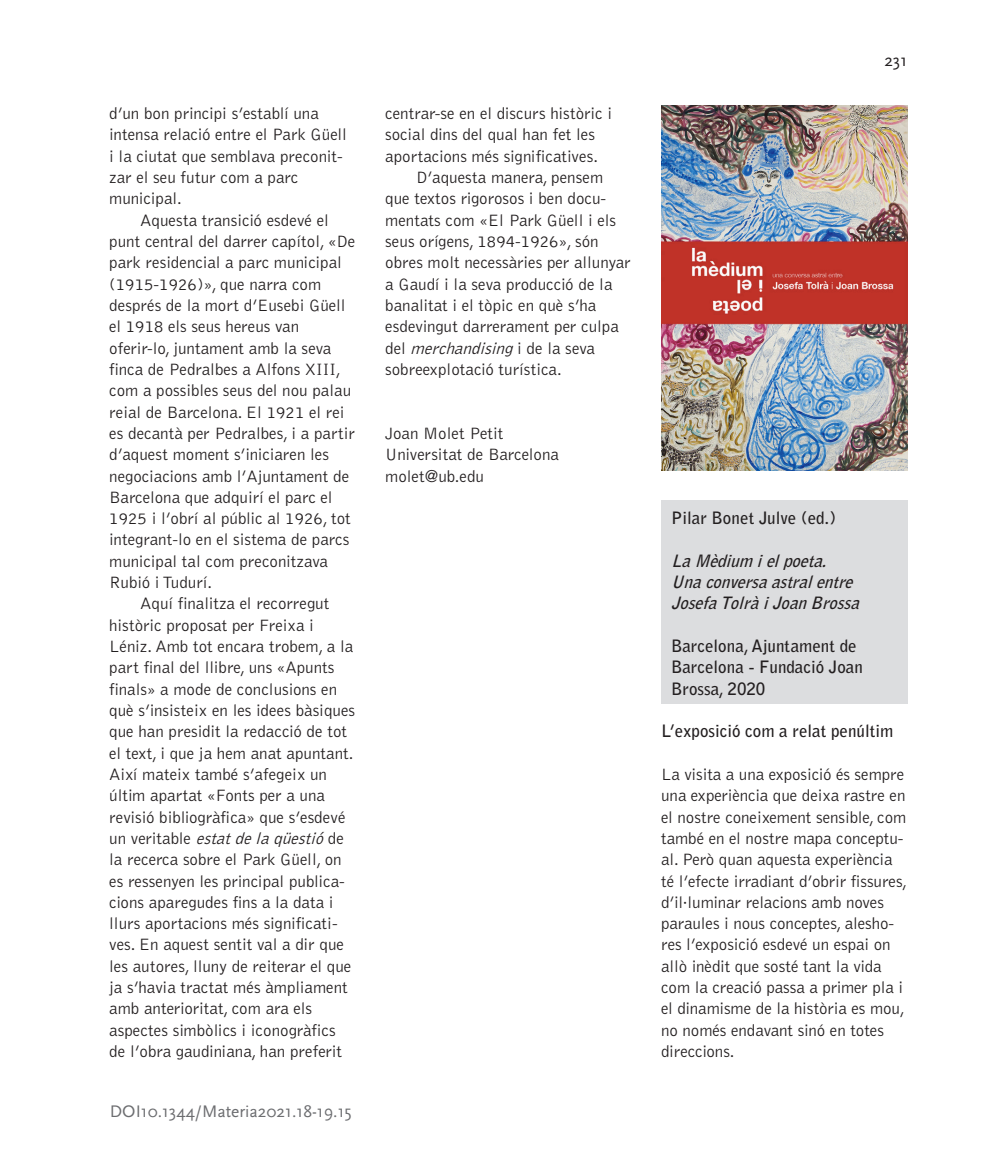
<style>
.page{position:relative;width:993px;height:1169px;background:#fff}
.page>*{position:absolute;margin:0;border:0;box-sizing:border-box;transform-origin:0 0}
.t1{font:17.5px "Scala Sans";color:#6c6d70}
.t2{font:17.5px "Scala Sans";color:#231f20}
.t3{font:300 16.97px/21.3px "Bell Gothic Std";color:#231f20}
.t4{font:700 16.97px/21.3px "Bell Gothic Std";color:#231f20}
.t5{font:italic 700 16.97px/21.3px "Bell Gothic";color:#231f20}
.t6{font:italic 16.97px "Bell Gothic";color:#231f20}
.s1{font-family:"Bell Gothic Std";font-weight:300;font-style:normal}
</style>
<div class="page">
<div style="left:661px;top:500px;width:246px;height:204px;background:#dcdddf"></div>
<img style="left:661px;top:106px;width:246px;height:364px">
<p class="t3" style="left:109px;top:103px;width:239px">d’un bon principi s’establí una intensa relació entre el Park Güell i la ciutat que semblava preconit&shy;zar el seu futur com a parc municipal.</p>
<p class="t3" style="left:140px;top:210px;width:190px">Aquesta transició esdevé el</p>
<p class="t3" style="left:109px;top:231px;width:247px">punt central del darrer capítol, «De</p>
<p class="t3" style="left:109px;top:252px;width:234px">park residencial a parc municipal</p>
<p class="t3" style="left:109px;top:274px;width:213px">(1915-1926)», que narra com</p>
<p class="t3" style="left:109px;top:295px;width:238px">després de la mort d’Eusebi Güell</p>
<p class="t3" style="left:109px;top:316px;width:191px">el 1918 els seus hereus van</p>
<p class="t3" style="left:109px;top:338px;width:224px">oferir-lo, juntament amb la seva</p>
<p class="t3" style="left:109px;top:359px;width:233px">finca de Pedralbes a Alfons XIII,</p>
<p class="t3" style="left:109px;top:380px;width:243px">com a possibles seus del nou palau</p>
<p class="t3" style="left:109px;top:401px;width:237px">reial de Barcelona. El 1921 el rei</p>
<p class="t3" style="left:109px;top:423px;width:247px">es decantà per Pedralbes, i a partir</p>
<p class="t3" style="left:109px;top:444px;width:221px">d’aquest moment s’iniciaren les</p>
<p class="t3" style="left:109px;top:465px;width:241px">negociacions amb l’Ajuntament de</p>
<p class="t3" style="left:109px;top:487px;width:225px">Barcelona que adquirí el parc el</p>
<p class="t3" style="left:109px;top:508px;width:243px">1925 i l’obrí al públic al 1926, tot</p>
<p class="t3" style="left:109px;top:529px;width:241px">integrant-lo en el sistema de parcs</p>
<p class="t3" style="left:109px;top:551px;width:220px">municipal tal com preconitzava</p>
<p class="t3" style="left:109px;top:572px;width:104px">Rubió i Tudurí.</p>
<p class="t3" style="left:140px;top:593px;width:191px">Aquí finalitza el recorregut</p>
<p class="t3" style="left:109px;top:614px;width:206px">històric proposat per Freixa i</p>
<p class="t3" style="left:109px;top:636px;width:245px">Léniz. Amb tot encara trobem, a la</p>
<p class="t3" style="left:109px;top:657px;width:227px">part final del llibre, uns «Apunts</p>
<p class="t3" style="left:109px;top:678px;width:229px">finals» a mode de conclusions en</p>
<p class="t3" style="left:109px;top:700px;width:247px">què s’insisteix en les idees bàsiques</p>
<p class="t3" style="left:109px;top:721px;width:239px">que han presidit la redacció de tot</p>
<p class="t3" style="left:109px;top:742px;width:246px">el text, i que ja hem anat apuntant.</p>
<p class="t3" style="left:109px;top:764px;width:219px">Així mateix també s’afegeix un</p>
<p class="t3" style="left:109px;top:785px;width:217px">últim apartat «Fonts per a una</p>
<p class="t3" style="left:109px;top:806px;width:238px">revisió bibliogràfica» que s’esdevé</p>
<p class="t6" style="left:109px;top:827px;width:236px"><span class="s1">un veritable</span> estat de la qüestió <span class="s1">de</span></p>
<p class="t3" style="left:109px;top:849px;width:244px">la recerca sobre el Park Güell, on es ressenyen les principal publica&shy;cions aparegudes fins a la data i llurs aportacions més significati&shy;ves. En aquest sentit val a dir que les autores, lluny de reiterar el que ja s’havia tractat més àmpliament amb anterioritat, com ara els aspectes simbòlics i iconogràfics de l’obra gaudiniana, han preferit</p>
<p class="t1" style="left:110px;top:1101px;width:243px">DOI10.1344/Materia2021.18-19.15</p>
<p class="t3" style="left:385px;top:103px;width:228px">centrar-se en el discurs històric i</p>
<p class="t3" style="left:385px;top:124px;width:211px">social dins del qual han fet les</p>
<p class="t3" style="left:385px;top:146px;width:214px">aportacions més significatives.</p>
<p class="t3" style="left:416px;top:167px;width:188px">D’aquesta manera, pensem</p>
<p class="t3" style="left:385px;top:188px;width:222px">que textos rigorosos i ben docu-</p>
<p class="t3" style="left:385px;top:210px;width:232px">mentats com «El Park Güell i els</p>
<p class="t3" style="left:385px;top:231px;width:215px">seus orígens, 1894-1926», són</p>
<p class="t3" style="left:385px;top:252px;width:247px">obres molt necessàries per allunyar</p>
<p class="t3" style="left:385px;top:274px;width:229px">a Gaudí i la seva producció de la</p>
<p class="t3" style="left:385px;top:295px;width:213px">banalitat i el tòpic en què s’ha</p>
<p class="t3" style="left:385px;top:316px;width:235px">esdevingut darrerament per culpa</p>
<p class="t6" style="left:385px;top:337px;width:211px"><span class="s1">del</span> merchandising <span class="s1">i de la seva</span></p>
<p class="t3" style="left:385px;top:359px;width:178px">sobreexplotació turística.</p>
<p class="t3" style="left:385px;top:423px;width:175px">Joan Molet Petit<br>Universitat de Barcelona molet@ub.edu</p>
<p class="t2" style="left:884px;top:51px;width:24px">231</p>
<p class="t4" style="left:671px;top:507px;width:166px">Pilar Bonet Julve (ed.)</p>
<p class="t5" style="left:671px;top:549px;width:189px">La Mèdium i el poeta.<br>Una conversa astral entre<br>Josefa Tolrà i Joan Brossa</p>
<p class="t4" style="left:671px;top:635px;width:193px">Barcelona, Ajuntament de<br>Barcelona - Fundació Joan<br>Brossa, 2020</p>
<p class="t4" style="left:661px;top:720px;width:233px">L’exposició com a relat penúltim</p>
<p class="t3" style="left:661px;top:764px;width:247px">La visita a una exposició és sempre una experiència que deixa rastre en el nostre coneixement sensible, com també en el nostre mapa conceptu&shy;al. Però quan aquesta experiència té l’efecte irradiant d’obrir fissures, d’il·luminar relacions amb noves paraules i nous conceptes, alesho&shy;res l’exposició esdevé un espai on allò inèdit que sosté tant la vida com la creació passa a primer pla i el dinamisme de la història es mou, no només endavant sinó en totes direccions.</p>
</div>
